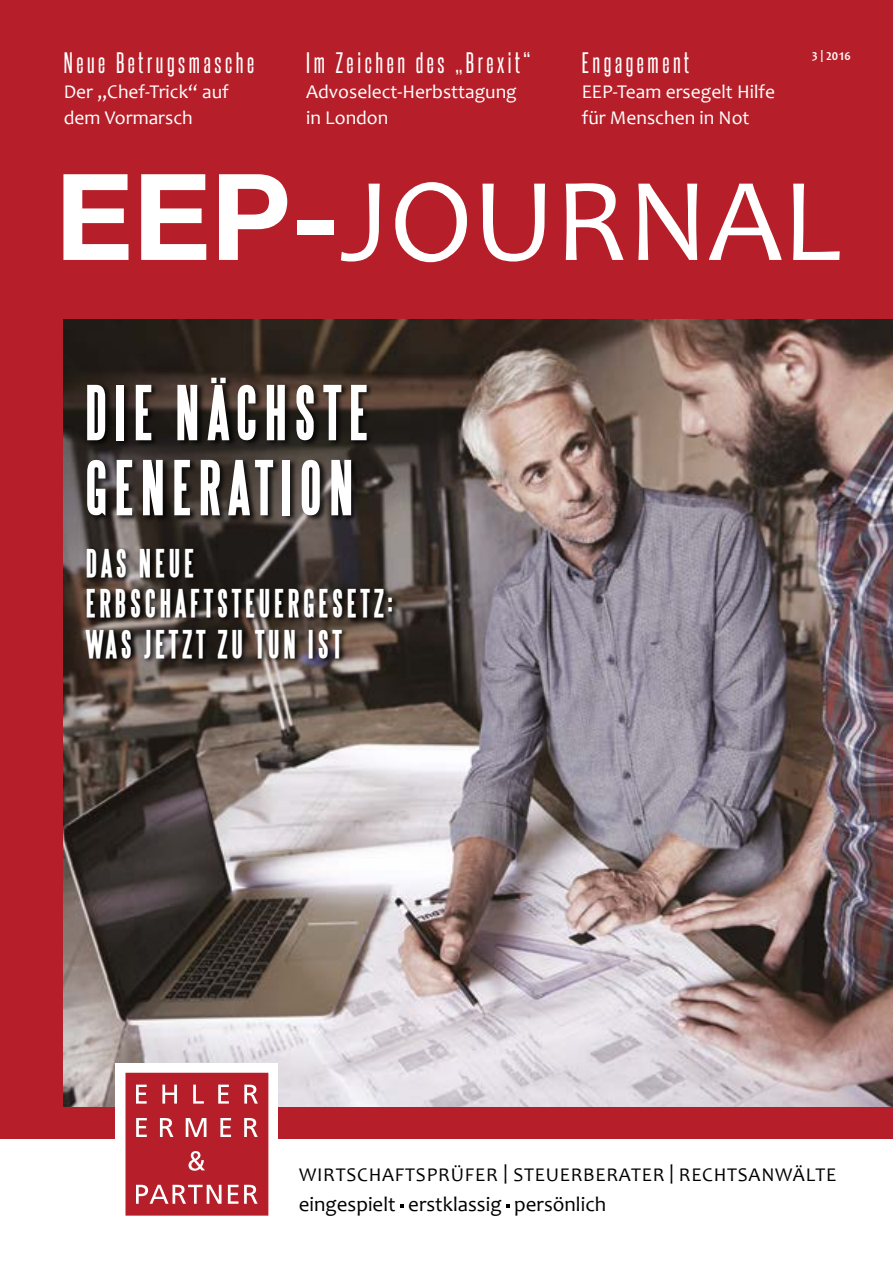
<style>
.page{position:relative;width:893px;height:1263px;background:#fff}
.page>*{position:absolute;margin:0;border:0;box-sizing:border-box;transform-origin:0 0}
.t1{font:120px "Candara";color:#fff}
.t2{font:700 66.75px/75px "Steelfish";letter-spacing:.11em;color:#fff}
.t3{font:700 34.5px/40.5px "Steelfish";letter-spacing:.11em;color:#fff}
.t4{font:25.5px "Steelfish Rg";letter-spacing:.14em;color:#fff}
.t5{font:21px "Candara";color:#000}
.t6{font:19.5px/25.5px "Candara";color:#fff}
.t7{font:19.5px "Candara";letter-spacing:.04em;color:#000}
.t8{font:700 12px "Candara";color:#fff}
.s1{font-family:"Helvetica Neue";font-weight:700}
</style>
<div class="page">
<div style="left:0;top:0;width:893px;height:1139px;background:#b61f29"></div>
<img style="left:64px;top:320px;width:829px;height:786px">
<svg style="left:400px;top:1204px;width:4px;height:3px"></svg>
<svg style="left:506px;top:1204px;width:4px;height:3px"></svg>
<div style="left:116px;top:1063px;width:162px;height:162px;background:#fff"></div>
<div style="left:125px;top:1073px;width:143px;height:142px;background:#b61f29"></div>
<svg style="left:136px;top:1084px;width:122px;height:120px"></svg>
<div style="left:87px;top:376px;width:285px;height:145px;background:#000;opacity:.75"></div>
<div style="left:85px;top:546px;width:313px;height:117px;background:#000;opacity:.75"></div>
<h3 class="t4" style="left:64px;top:47px;width:192px">Neue Betrugsmasche</h3>
<p class="t6" style="left:64px;top:79px;width:167px">Der „Chef-Trick“ auf dem Vormarsch</p>
<h3 class="t4" style="left:306px;top:47px;width:226px">Im Zeichen des „Brexit“</h3>
<p class="t6" style="left:306px;top:79px;width:212px">Advoselect-Herbsttagung in London</p>
<h3 class="t4" style="left:582px;top:47px;width:109px">Engagement</h3>
<p class="t6" style="left:582px;top:79px;width:195px">EEP-Team ersegelt Hilfe für Menschen in Not</p>
<p class="t8" style="left:812px;top:48px;width:40px">3 | 2016</p>
<h1 class="t1" style="left:55px;top:146px;width:787px"><span class="s1">EEP-</span>JOURNAL</h1>
<h2 class="t2" style="left:85px;top:376px;width:284px">DIE NÄCHSTE<br>GENERATION</h2>
<h3 class="t3" style="left:86px;top:543px;width:309px">DAS NEUE<br>ERBSCHAFTSTEUERGESETZ:<br>WAS JETZT ZU TUN IST</h3>
<p class="t7" style="left:299px;top:1162px;width:539px">WIRTSCHAFTSPRÜFER | STEUERBERATER | RECHTSANWÄLTE</p>
<p class="t5" style="left:299px;top:1191px;width:309px">eingespielt erstklassig persönlich</p>
</div>
